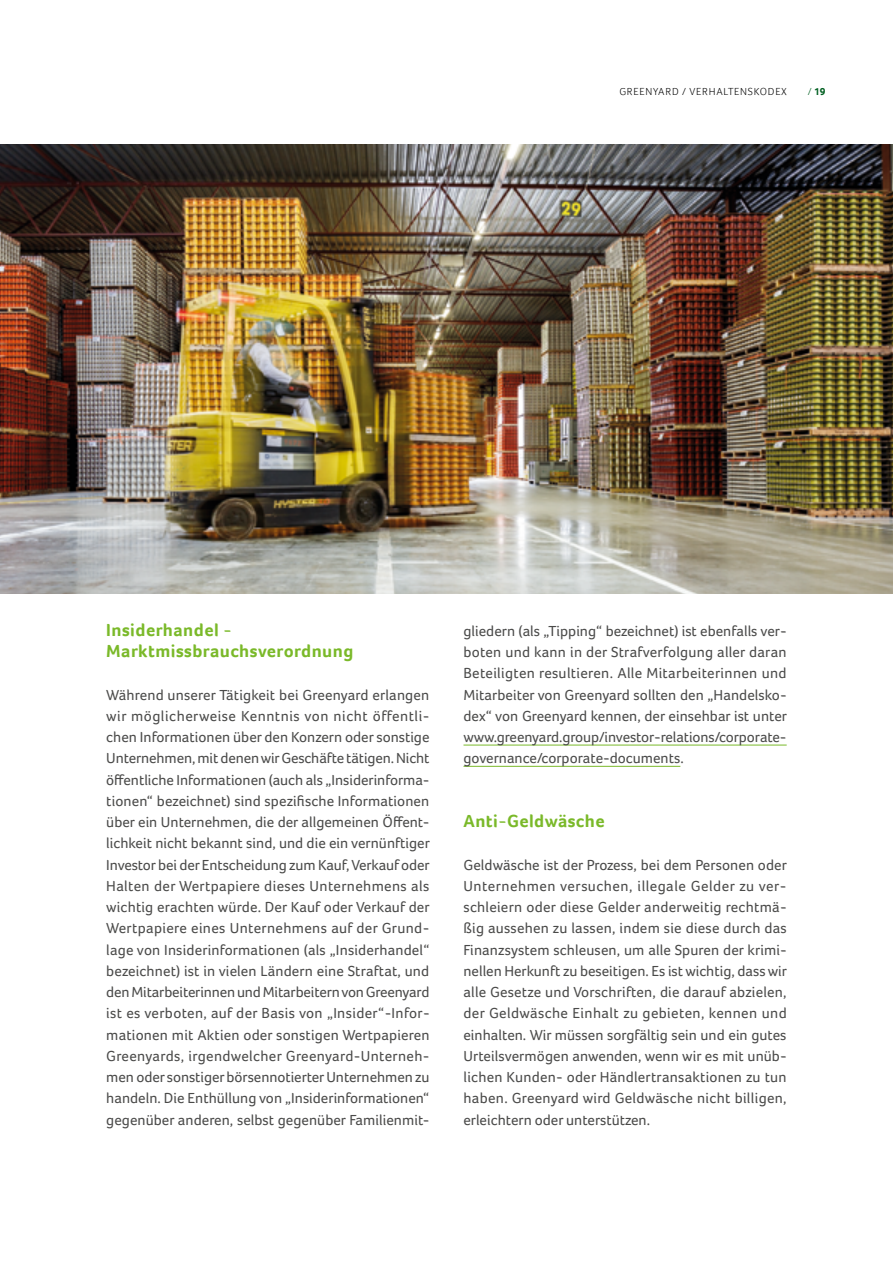
<style>
.page{position:relative;width:893px;height:1263px;background:#fff}
.page>*{position:absolute;margin:0;border:0;box-sizing:border-box;transform-origin:0 0}
.t1{font:700 18px/21.3px "Foco";letter-spacing:.025em;color:#7ab929}
.t2{font:15px/21.3px "Foco";color:#4a4a49;text-align:justify}
.t3{font:300 10.5px "Foco";letter-spacing:.075em;color:#000}
.t4{font:700 10.5px "Foco";color:#005f21}
.s1{font-weight:300}
</style>
<div class="page">
<img style="left:0;top:145px;width:893px;height:448px">
<hr style="left:463px;top:745px;width:324px;height:1px;background:#7ab929">
<hr style="left:463px;top:766px;width:217px;height:1px;background:#7ab929">
<p class="t3" style="left:619px;top:85px;width:169px">GREENYARD / VERHALTENSKODEX</p>
<p class="t4" style="left:808px;top:84px;width:19px"><span class="s1">/</span> 19</p>
<p class="t1" style="left:106px;top:619px;width:249px">Insiderhandel -<br>Marktmissbrauchsverordnung</p>
<p class="t2" style="left:106px;top:684px;width:325px">Während unserer Tätigkeit bei Greenyard erlangen wir möglicherweise Kenntnis von nicht öffentli&shy;chen Informationen über den Konzern oder sonstige Unternehmen, mit denen wir Geschäfte tätigen. Nicht öffentliche Informationen (auch als „Insiderinforma&shy;tionen“ bezeichnet) sind spezifische Informationen über ein Unternehmen, die der allgemeinen Öffent&shy;lichkeit nicht bekannt sind, und die ein vernünftiger Investor bei der Entscheidung zum Kauf, Verkauf oder Halten der Wertpapiere dieses Unternehmens als wichtig erachten würde. Der Kauf oder Verkauf der Wertpapiere eines Unternehmens auf der Grund&shy;lage von Insiderinformationen (als „Insiderhandel“ bezeichnet) ist in vielen Ländern eine Straftat, und den Mitarbeiterinnen und Mitarbeitern von Greenyard ist es verboten, auf der Basis von „Insider“-Infor&shy;mationen mit Aktien oder sonstigen Wertpapieren Greenyards, irgendwelcher Greenyard-Unterneh&shy;men oder sonstiger börsennotierter Unternehmen zu handeln. Die Enthüllung von „Insiderinformationen“ gegenüber anderen, selbst gegenüber Familienmit-</p>
<p class="t2" style="left:463px;top:620px;width:325px">gliedern (als „Tipping“ bezeichnet) ist ebenfalls ver&shy;boten und kann in der Strafverfolgung aller daran Beteiligten resultieren. Alle Mitarbeiterinnen und Mitarbeiter von Greenyard sollten den „Handelsko&shy;dex“ von Greenyard kennen, der einsehbar ist unter www.greenyard.group/investor-relations/corporate&shy;governance/corporate-documents.</p>
<p class="t1" style="left:463px;top:810px;width:143px">Anti-Geldwäsche</p>
<p class="t2" style="left:463px;top:854px;width:325px">Geldwäsche ist der Prozess, bei dem Personen oder Unternehmen versuchen, illegale Gelder zu ver&shy;schleiern oder diese Gelder anderweitig rechtmä&shy;ßig aussehen zu lassen, indem sie diese durch das Finanzsystem schleusen, um alle Spuren der krimi&shy;nellen Herkunft zu beseitigen. Es ist wichtig, dass wir alle Gesetze und Vorschriften, die darauf abzielen, der Geldwäsche Einhalt zu gebieten, kennen und einhalten. Wir müssen sorgfältig sein und ein gutes Urteilsvermögen anwenden, wenn wir es mit unüb&shy;lichen Kunden- oder Händlertransaktionen zu tun haben. Greenyard wird Geldwäsche nicht billigen, erleichtern oder unterstützen.</p>
</div>
